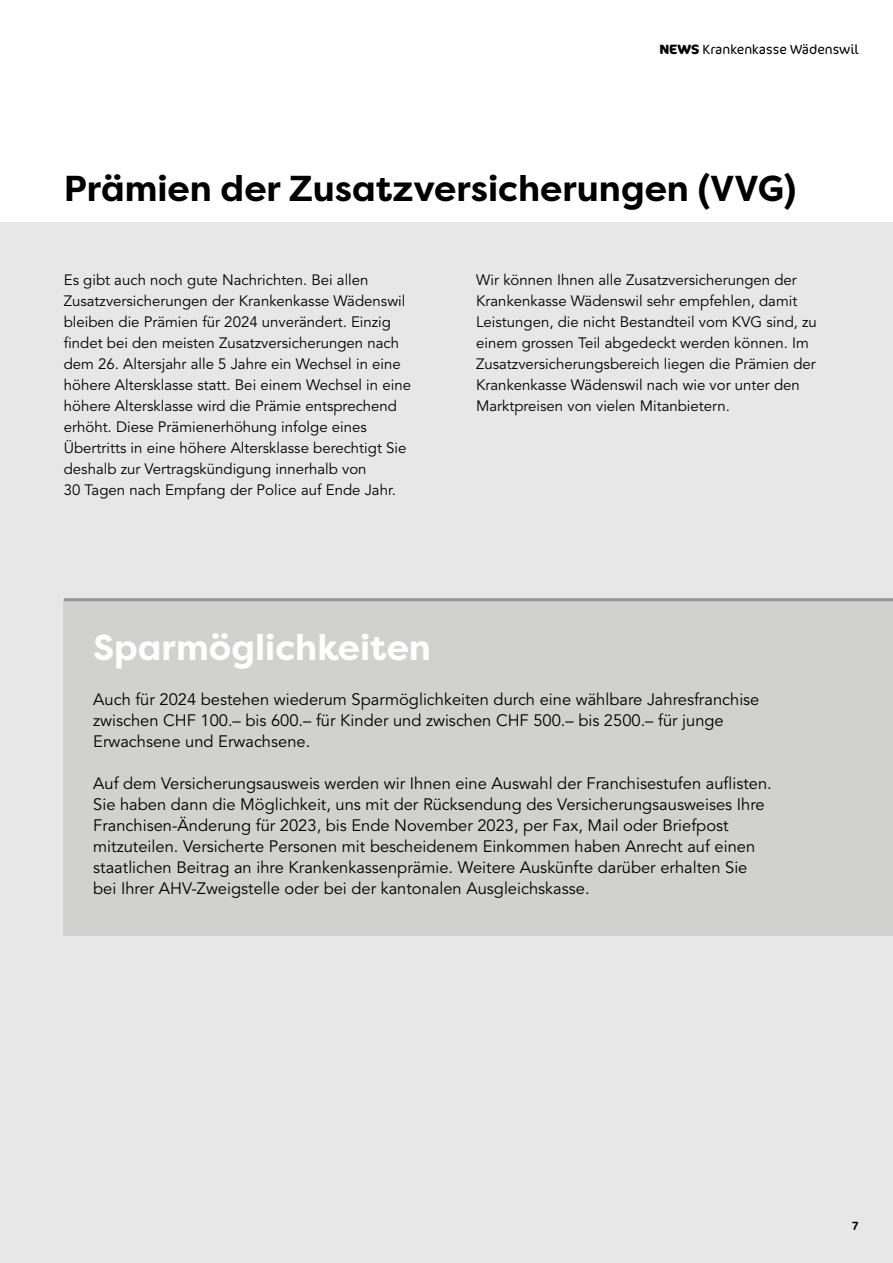
<style>
.page{position:relative;width:893px;height:1263px;background:#fff}
.page>*{position:absolute;margin:0;border:0;box-sizing:border-box;transform-origin:0 0}
.t1{font:700 36px "Filson Pro";color:#000}
.t2{font:700 36px "Filson Pro";color:#fff}
.t3{font:16.5px/21px "Avenir LT Std";color:#000}
.t4{font:15px/21px "Avenir LT Std";color:#000}
.t5{font:300 13.5px "Cocon Pro";color:#000}
.t6{font:12px "Cocon Pro";color:#000}
.s1{font-weight:700}
</style>
<div class="page">
<div style="left:0;top:222px;width:893px;height:1041px;background:#e7e7e7"></div>
<div style="left:64px;top:601px;width:829px;height:335px;background:#d1d1cf"></div>
<hr style="left:64px;top:598px;width:829px;height:3px;background:#959490">
<p class="t5" style="left:659px;top:41px;width:201px"><span class="s1">NEWS</span> Krankenkasse Wädenswil</p>
<h1 class="t1" style="left:64px;top:166px;width:734px">Prämien der Zusatzversicherungen (VVG)</h1>
<p class="t4" style="left:64px;top:270px;width:349px">Es gibt auch noch gute Nachrichten. Bei allen Zusatzversicherungen der Krankenkasse Wädenswil bleiben die Prämien für 2024 unverändert. Einzig findet bei den meisten Zusatzversicherungen nach dem 26. Altersjahr alle 5 Jahre ein Wechsel in eine höhere Altersklasse statt. Bei einem Wechsel in eine höhere Altersklasse wird die Prämie entsprechend erhöht. Diese Prämienerhöhung infolge eines Übertritts in eine höhere Altersklasse berechtigt Sie deshalb zur Vertragskündigung innerhalb von<br>30 Tagen nach Empfang der Police auf Ende Jahr.</p>
<p class="t4" style="left:476px;top:270px;width:342px">Wir können Ihnen alle Zusatzversicherungen der Krankenkasse Wädenswil sehr empfehlen, damit Leistungen, die nicht Bestandteil vom KVG sind, zu einem grossen Teil abgedeckt werden können. Im Zusatzversicherungsbereich liegen die Prämien der Krankenkasse Wädenswil nach wie vor unter den Marktpreisen von vielen Mitanbietern.</p>
<h1 class="t2" style="left:93px;top:624px;width:339px">Sparmöglichkeiten</h1>
<p class="t3" style="left:93px;top:689px;width:668px">Auch für 2024 bestehen wiederum Sparmöglichkeiten durch eine wählbare Jahresfranchise zwischen CHF 100.– bis 600.– für Kinder und zwischen CHF 500.– bis 2500.– für junge<br>Erwachsene und Erwachsene.</p>
<p class="t3" style="left:93px;top:773px;width:680px">Auf dem Versicherungsausweis werden wir Ihnen eine Auswahl der Franchisestufen auflisten.<br>Sie haben dann die Möglichkeit, uns mit der Rücksendung des Versicherungsausweises Ihre Franchisen-Änderung für 2023, bis Ende November 2023, per Fax, Mail oder Briefpost mitzuteilen. Versicherte Personen mit bescheidenem Einkommen haben Anrecht auf einen staatlichen Beitrag an ihre Krankenkassenprämie. Weitere Auskünfte darüber erhalten Sie bei Ihrer AHV-Zweigstelle oder bei der kantonalen Ausgleichskasse.</p>
<p class="t6" style="left:852px;top:1218px;width:9px">7</p>
</div>
